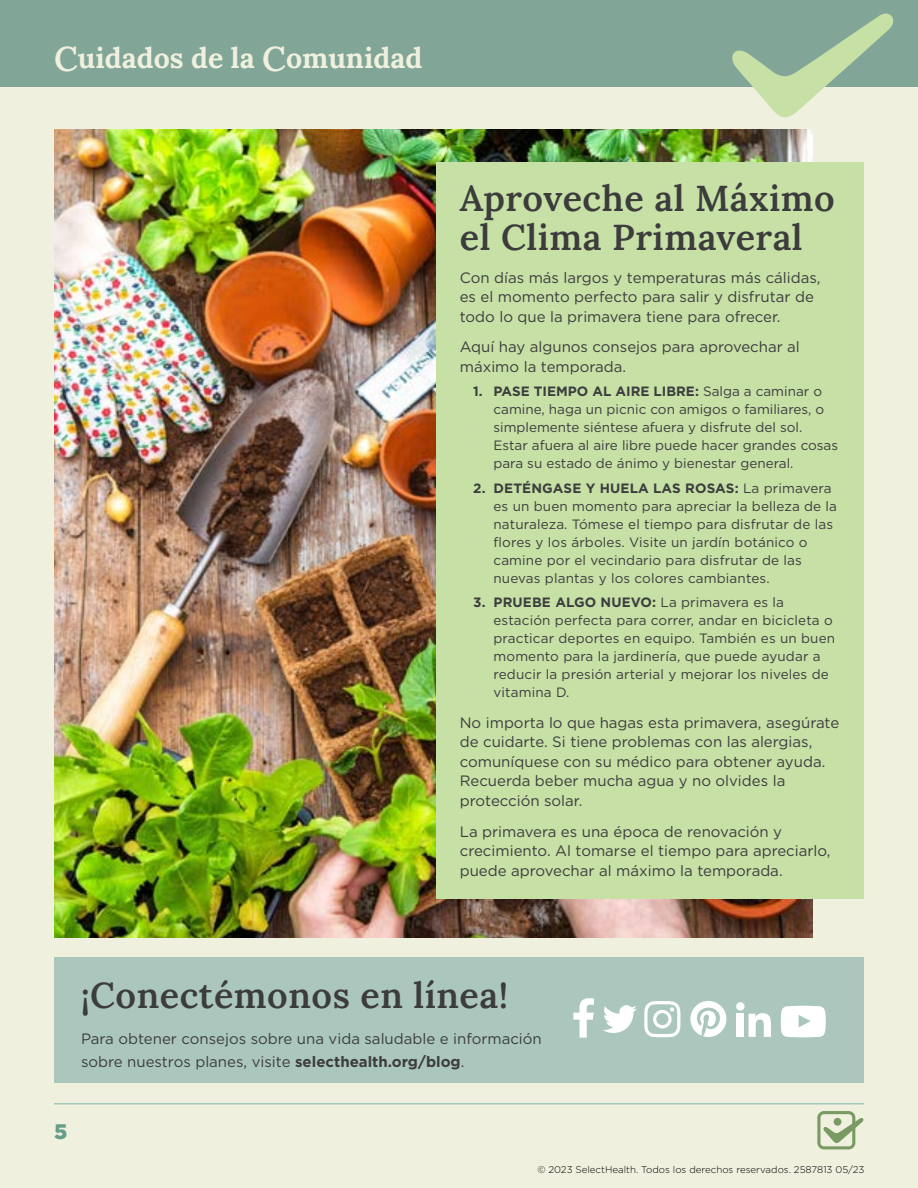
<style>
.page{position:relative;width:918px;height:1188px;background:#f0f0df}
.page>*{position:absolute;margin:0;border:0;box-sizing:border-box;transform-origin:0 0}
.t1{font:600 36px/39px "Lora";letter-spacing:.015em;color:#3d3c3d}
.t2{font:700 28.5px "Lora";color:#f0f0df}
.t3{font:900 21px "Gotham";color:#669c8a}
.t4{font:15px/19.5px "Gotham";color:#3d3c3d}
.t5{font:13.5px/18px "Gotham";letter-spacing:.01em;color:#3d3c3d}
.t6{font:300 9.75px "Gotham";color:#000}
.s1{font-weight:600;font-size:34.5px}
.s2{font-weight:700}
</style>
<div class="page">
<div style="left:0;top:0;width:918px;height:87px;background:#81a597"></div>
<svg style="left:732px;top:13px;width:162px;height:105px"></svg>
<hr style="left:54px;top:1103px;width:810px;height:2px;background:#a5c8bd">
<svg style="left:817px;top:1111px;width:47px;height:38px"></svg>
<img style="left:54px;top:129px;width:759px;height:808px">
<div style="left:436px;top:162px;width:428px;height:737px;background:#c6e0a6"></div>
<div style="left:54px;top:957px;width:810px;height:125px;background:#abc7bd"></div>
<svg style="left:690px;top:1001px;width:36px;height:36px"></svg>
<svg style="left:603px;top:1005px;width:34px;height:28px"></svg>
<div style="left:736px;top:1002px;width:9px;height:9px;background:#fff;border-radius:50%"></div>
<div style="left:737px;top:1014px;width:7px;height:23px;background:#fff"></div>
<svg style="left:573px;top:998px;width:21px;height:40px"></svg>
<svg style="left:644px;top:1001px;width:36px;height:36px"></svg>
<svg style="left:781px;top:1006px;width:45px;height:31px"></svg>
<svg style="left:749px;top:1013px;width:22px;height:24px"></svg>
<h2 class="t2" style="left:54px;top:36px;width:370px"><span class="s1">C</span>uidados de la <span class="s1">C</span>omunidad</h2>
<h1 class="t1" style="left:460px;top:176px;width:377px">Aproveche al Máximo el Clima Primaveral</h1>
<p class="t4" style="left:460px;top:268px;width:362px">Con días más largos y temperaturas más cálidas, es el momento perfecto para salir y disfrutar de todo lo que la primavera tiene para ofrecer.</p>
<p class="t4" style="left:460px;top:337px;width:342px">Aquí hay algunos consejos para aprovechar al máximo la temporada.</p>
<p class="t5" style="left:494px;top:382px;width:346px;text-indent:-20px"><span class="s2">1. PASE TIEMPO AL AIRE LIBRE:</span> Salga a caminar o camine, haga un picnic con amigos o familiares, o simplemente siéntese afuera y disfrute del sol.<br>Estar afuera al aire libre puede hacer grandes cosas para su estado de ánimo y bienestar general.</p>
<p class="t5" style="left:494px;top:479px;width:345px;text-indent:-20px"><span class="s2">2. DETÉNGASE Y HUELA LAS ROSAS:</span> La primavera es un buen momento para apreciar la belleza de la naturaleza. Tómese el tiempo para disfrutar de las fores y los árboles. Visite un jardín botánico o camine por el vecindario para disfrutar de las nuevas plantas y los colores cambiantes.</p>
<p class="t5" style="left:494px;top:593px;width:343px;text-indent:-20px"><span class="s2">3. PRUEBE ALGO NUEVO:</span> La primavera es la estación perfecta para correr, andar en bicicleta o practicar deportes en equipo. También es un buen momento para la jardinería, que puede ayudar a reducir la presión arterial y mejorar los niveles de vitamina D.</p>
<p class="t4" style="left:460px;top:713px;width:381px">No importa lo que hagas esta primavera, asegúrate de cuidarte. Si tiene problemas con las alergias, comuníquese con su médico para obtener ayuda.<br>Recuerda beber mucha agua y no olvides la protección solar.</p>
<p class="t4" style="left:460px;top:821px;width:372px">La primavera es una época de renovación y crecimiento. Al tomarse el tiempo para apreciarlo, puede aprovechar al máximo la temporada.</p>
<h1 class="t1" style="left:81px;top:974px;width:429px">¡Conectémonos en línea!</h1>
<p class="t4" style="left:81px;top:1028px;width:462px;line-height:22.5px">Para obtener consejos sobre una vida saludable e información sobre nuestros planes, visite <span class="s2">selecthealth.org/blog</span>.</p>
<h3 class="t3" style="left:54px;top:1117px;width:15px">5</h3>
<p class="t6" style="left:537px;top:1163px;width:329px">© 2023 SelectHealth. Todos los derechos reservados. 2587813 05/23</p>
</div>
